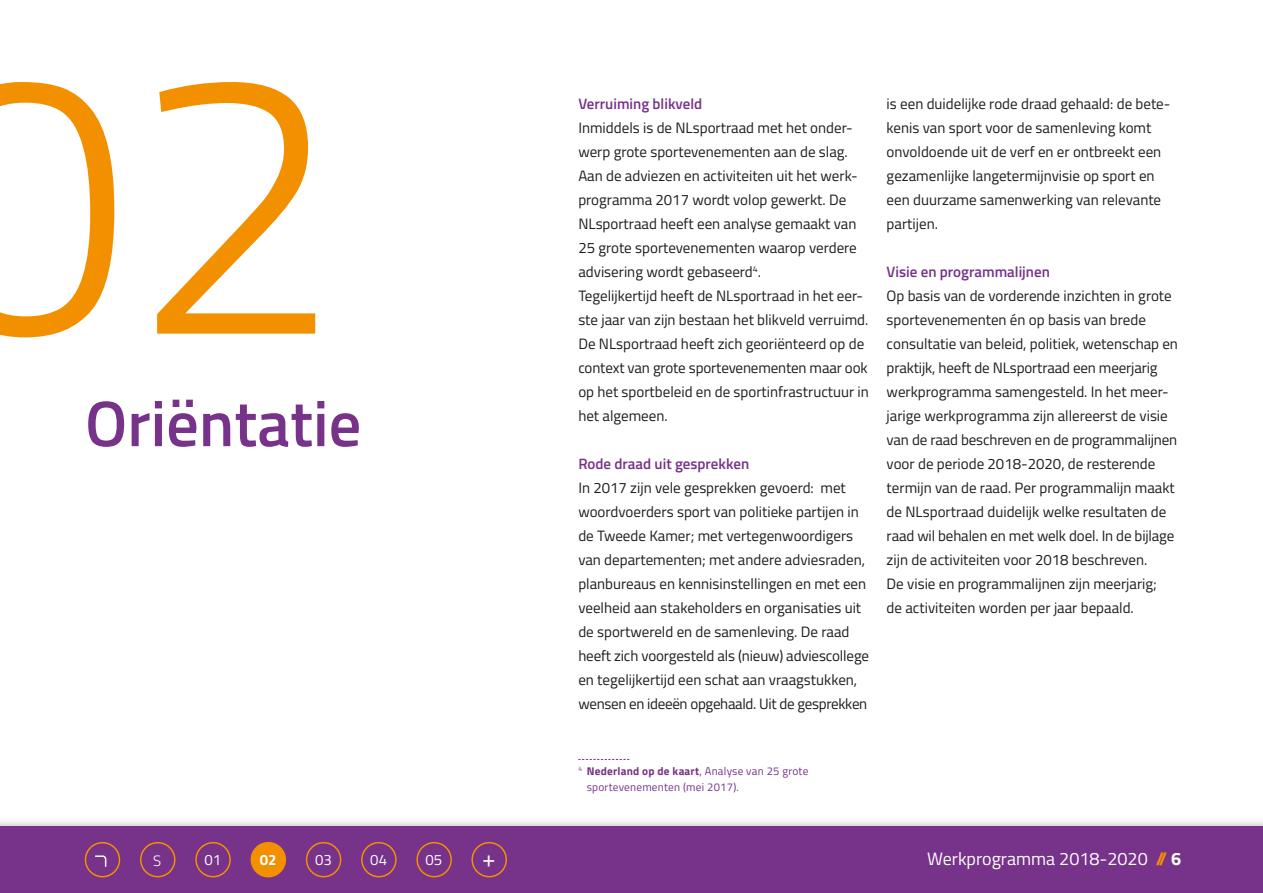
<style>
.page{position:relative;width:1263px;height:893px;background:#fff}
.page>*{position:absolute;margin:0;border:0;box-sizing:border-box;transform-origin:0 0}
.t1{font:300 375.6px "Titillium Web";color:#f39000}
.t2{font:600 64.5px "Titillium Web";color:#77328a}
.t3{font:24px "Titillium Web";color:#fff}
.t4{font:18px "Titillium Web";color:#fff}
.t5{font:15px/24px "Titillium Web";color:#1d1d1b}
.t6{font:600 15px "Titillium Web";color:#77328a}
.t7{font:15px "Titillium Web";color:#fff}
.t8{font:700 15px "Titillium Web";color:#fff}
.t9{font:300 15px "Titillium Web";color:#fff}
.t10{font:11.25px/15.8px "Titillium Web";letter-spacing:.02em;color:#77328a}
.s1{font-weight:700}
.s2{font-weight:700;color:#f39000}
</style>
<div class="page">
<div style="left:0;top:816px;width:1263px;height:77px;background:#1d1d1b;opacity:.3"></div>
<div style="left:0;top:826px;width:1263px;height:67px;background:#77328a"></div>
<div style="left:85px;top:842px;width:35px;height:35px;border:2px solid #f39000;border-radius:50%"></div>
<div style="left:140px;top:842px;width:36px;height:35px;border:2px solid #f39000;border-radius:50%"></div>
<div style="left:195px;top:842px;width:36px;height:35px;border:2px solid #f39000;border-radius:50%"></div>
<div style="left:306px;top:842px;width:35px;height:35px;border:2px solid #f39000;border-radius:50%"></div>
<div style="left:361px;top:842px;width:36px;height:35px;border:2px solid #f39000;border-radius:50%"></div>
<div style="left:416px;top:842px;width:36px;height:35px;border:2px solid #f39000;border-radius:50%"></div>
<div style="left:471px;top:842px;width:36px;height:35px;border:2px solid #f39000;border-radius:50%"></div>
<svg style="left:95px;top:855px;width:12px;height:12px"></svg>
<div style="left:251px;top:843px;width:34px;height:34px;background:#f39000;border-radius:50%"></div>
<div style="left:251px;top:842px;width:35px;height:35px;border:2px solid #f39000;border-radius:50%"></div>
<svg style="left:578px;top:759px;width:51px;height:1px"></svg>
<h1 class="t1" style="left:-80px;top:-70px;width:422px">02</h1>
<h2 class="t2" style="left:85px;top:375px;width:278px">Oriëntatie</h2>
<p class="t6" style="left:578px;top:93px;width:125px">Verruiming blikveld</p>
<p class="t5" style="left:578px;top:115px;width:292px">Inmiddels is de NLsportraad met het onder&shy;werp grote sportevenementen aan de slag.<br>Aan de adviezen en activiteiten uit het werk&shy;programma 2017 wordt volop gewerkt. De NLsportraad heeft een analyse gemaakt van 25 grote sportevenementen waarop verdere advisering wordt gebaseerd<sup>4</sup>.<br>Tegelijkertijd heeft de NLsportraad in het eer&shy;ste jaar van zijn bestaan het blikveld verruimd.<br>De NLsportraad heeft zich georiënteerd op de context van grote sportevenementen maar ook op het sportbeleid en de sportinfrastructuur in het algemeen.</p>
<p class="t6" style="left:578px;top:453px;width:172px">Rode draad uit gesprekken</p>
<p class="t5" style="left:578px;top:475px;width:292px">In 2017 zijn vele gesprekken gevoerd: met woordvoerders sport van politieke partijen in de Tweede Kamer; met vertegenwoordigers van departementen; met andere adviesraden, planbureaus en kennisinstellingen en met een veelheid aan stakeholders en organisaties uit de sportwereld en de samenleving. De raad heeft zich voorgesteld als (nieuw) adviescollege en tegelijkertijd een schat aan vraagstukken, wensen en ideeën opgehaald. Uit de gesprekken</p>
<p class="t5" style="left:887px;top:91px;width:285px">is een duidelijke rode draad gehaald: de bete&shy;kenis van sport voor de samenleving komt onvoldoende uit de verf en er ontbreekt een gezamenlijke langetermijnvisie op sport en een duurzame samenwerking van relevante partijen.</p>
<p class="t6" style="left:887px;top:261px;width:165px">Visie en programmalijnen</p>
<p class="t5" style="left:887px;top:283px;width:293px">Op basis van de vorderende inzichten in grote sportevenementen én op basis van brede consultatie van beleid, politiek, wetenschap en praktijk, heeft de NLsportraad een meerjarig werkprogramma samengesteld. In het meer&shy;jarige werkprogramma zijn allereerst de visie van de raad beschreven en de programmalijnen voor de periode 2018-2020, de resterende termijn van de raad. Per programmalijn maakt de NLsportraad duidelijk welke resultaten de raad wil behalen en met welk doel. In de bijlage zijn de activiteiten voor 2018 beschreven.<br>De visie en programmalijnen zijn meerjarig;<br>de activiteiten worden per jaar bepaald.</p>
<p class="t10" style="left:587px;top:763px;width:223px;text-indent:-9px"><sup>4</sup> <span class="s1">Nederland op de kaart</span>, Analyse van 25 grote sportevenementen (mei 2017).</p>
<p class="t9" style="left:153px;top:850px;width:10px">S</p>
<p class="t7" style="left:204px;top:849px;width:18px">01</p>
<p class="t7" style="left:315px;top:849px;width:18px">03</p>
<p class="t7" style="left:370px;top:849px;width:18px">04</p>
<p class="t7" style="left:426px;top:849px;width:18px">05</p>
<h3 class="t3" style="left:482px;top:841px;width:15px">+</h3>
<p class="t4" style="left:927px;top:846px;width:255px">Werkprogramma 2018-2020 <span class="s2">//</span> <span class="s1">6</span></p>
<p class="t8" style="left:260px;top:848px;width:18px">02</p>
</div>
